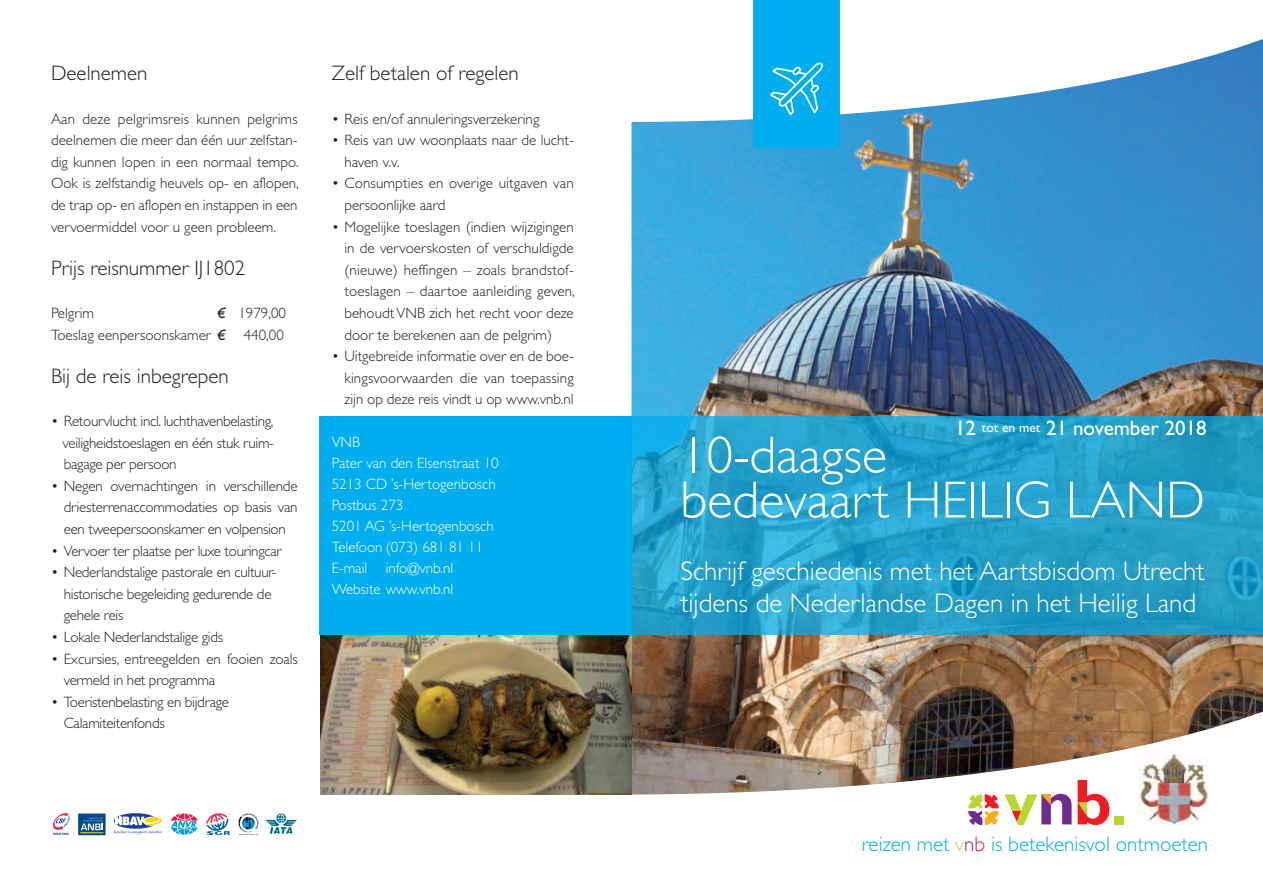
<style>
.page{position:relative;width:1263px;height:893px;background:#fff}
.page>*{position:absolute;margin:0;border:0;box-sizing:border-box;transform-origin:0 0}
.t1{font:300 52.5px/45px "Gill Sans";color:#fff}
.t2{font:300 27px/31.5px "Gill Sans";color:#fff}
.t3{font:300 21px "Gill Sans";color:#231f20}
.t4{font:300 21px "Gill Sans";color:#00aeef}
.t5{font:21px "Gill Sans";color:#fff}
.t6{font:300 15px/21.6px "Gill Sans";letter-spacing:-.01em;color:#231f20;text-align:justify}
.t7{font:300 15px/21px "Gill Sans";color:#fff}
.t8{font:300 15px/21.6px "Gill Sans";letter-spacing:.01em;color:#231f20}
.s1{font-weight:400;font-style:italic}
.s2{font-size:13.5px}
.s3{color:#bcd531}
.s4{color:#702b91}
.s5{color:#e11e39}
</style>
<div class="page">
<img style="left:631px;top:38px;width:632px;height:756px">
<div style="left:319px;top:416px;width:312px;height:219px;background:#00aeef"></div>
<div style="left:631px;top:416px;width:632px;height:219px;background:#00aeef;opacity:.75"></div>
<svg style="left:238px;top:813px;width:21px;height:22px"></svg>
<svg style="left:206px;top:813px;width:25px;height:22px"></svg>
<svg style="left:171px;top:813px;width:27px;height:22px"></svg>
<svg style="left:114px;top:813px;width:44px;height:16px"></svg>
<svg style="left:114px;top:816px;width:48px;height:19px"></svg>
<svg style="left:265px;top:813px;width:32px;height:21px"></svg>
<svg style="left:78px;top:813px;width:28px;height:22px"></svg>
<svg style="left:80px;top:817px;width:24px;height:16px"></svg>
<svg style="left:53px;top:813px;width:17px;height:22px"></svg>
<div style="left:753px;top:0;width:86px;height:147px;background:#00aeef"></div>
<svg style="left:770px;top:62px;width:53px;height:53px"></svg>
<div style="left:965px;top:778px;width:169px;height:47px;background:#fff"></div>
<svg style="left:1078px;top:780px;width:31px;height:45px"></svg>
<div style="left:1114px;top:816px;width:10px;height:8px;background:#bcd531"></div>
<svg style="left:968px;top:794px;width:103px;height:31px"></svg>
<img style="left:320px;top:635px;width:311px;height:159px">
<div style="left:1133px;top:755px;width:84px;height:69px;background:#fff"></div>
<img style="left:1139px;top:755px;width:68px;height:69px">
<h3 class="t3" style="left:51px;top:61px;width:98px">Deelnemen</h3>
<p class="t6" style="left:51px;top:108px;width:249px">Aan deze pelgrimsreis kunnen pelgrims deelnemen die meer dan één uur zelfstan&shy;dig kunnen lopen in een normaal tempo.<br>Ook is zelfstandig heuvels op- en aflopen, de trap op- en aflopen en instappen in een vervoermiddel voor u geen probleem.</p>
<h3 class="t3" style="left:51px;top:256px;width:196px">Prijs reisnummer IJ1802</h3>
<p class="t6" style="left:51px;top:302px;width:45px">Pelgrim</p>
<p class="t6" style="left:51px;top:302px;width:236px;text-align:right"><span class="s1">€</span> 1979,00<br>Toeslag eenpersoonskamer <span class="s1">€</span> 440,00</p>
<h3 class="t3" style="left:51px;top:364px;width:179px">Bij de reis inbegrepen</h3>
<p class="t6" style="left:63px;top:410px;width:213px;text-indent:-12px">• Retourvlucht incl. luchthavenbelasting, veiligheidstoeslagen en één stuk ruim&shy;bagage per persoon</p>
<p class="t6" style="left:64px;top:475px;width:235px;text-indent:-13px">• Negen overnachtingen in verschillende driesterrenaccommodaties op basis van een tweepersoonskamer en volpension</p>
<p class="t6" style="left:51px;top:540px;width:232px">• Vervoer ter plaatse per luxe touringcar</p>
<p class="t6" style="left:64px;top:561px;width:214px;text-align:left;text-indent:-13px">• Nederlandstalige pastorale en cultuur&shy;historische begeleiding gedurende de gehele reis</p>
<p class="t6" style="left:51px;top:626px;width:174px">• Lokale Nederlandstalige gids</p>
<p class="t6" style="left:64px;top:648px;width:235px;text-indent:-13px">• Excursies, entreegelden en fooien zoals vermeld in het programma</p>
<p class="t6" style="left:64px;top:691px;width:167px;text-indent:-13px">• Toeristenbelasting en bijdrage<br>Calamiteitenfonds</p>
<h3 class="t3" style="left:332px;top:61px;width:189px">Zelf betalen of regelen</h3>
<p class="t6" style="left:332px;top:108px;width:209px">• Reis en/of annuleringsverzekering</p>
<p class="t6" style="left:344px;top:129px;width:231px;text-indent:-13px">• Reis van uw woonplaats naar de lucht&shy;haven v.v.</p>
<p class="t8" style="left:344px;top:173px;width:231px;text-indent:-13px">• Consumpties en overige uitgaven van persoonlijke aard</p>
<p class="t6" style="left:344px;top:216px;width:232px;text-indent:-13px">• Mogelijke toeslagen (indien wijzigingen in de vervoerskosten of verschuldigde (nieuwe) heffingen – zoals brandstof&shy;toeslagen – daartoe aanleiding geven, behoudt VNB zich het recht voor deze door te berekenen aan de pelgrim)</p>
<p class="t6" style="left:344px;top:345px;width:231px;text-indent:-13px">• Uitgebreide informatie over en de boe&shy;kingsvoorwaarden die van toepassing zijn op deze reis vindt u op www.vnb.nl</p>
<p class="t7" style="left:332px;top:432px;width:169px">VNB<br>Pater van den Elsenstraat 10<br>5213 CD ’s-Hertogenbosch<br>Postbus 273<br>5201 AG ’s-Hertogenbosch<br>Telefoon (073) 681 81 11<br>E-mail info@vnb.nl<br>Website www.vnb.nl</p>
<h3 class="t5" style="left:955px;top:416px;width:253px">12 <span class="s2">tot en met</span> 21 november 2018</h3>
<h1 class="t1" style="left:680px;top:433px;width:526px">10-daagse<br>bedevaart HEILIG LAND</h1>
<h2 class="t2" style="left:680px;top:556px;width:526px">Schrijf geschiedenis met het Aartsbisdom Utrecht tijdens de Nederlandse Dagen in het Heilig Land</h2>
<h3 class="t4" style="left:862px;top:832px;width:348px">reizen met <span class="s3">v</span><span class="s4">n</span><span class="s5">b</span> is betekenisvol ontmoeten</h3>
</div>
